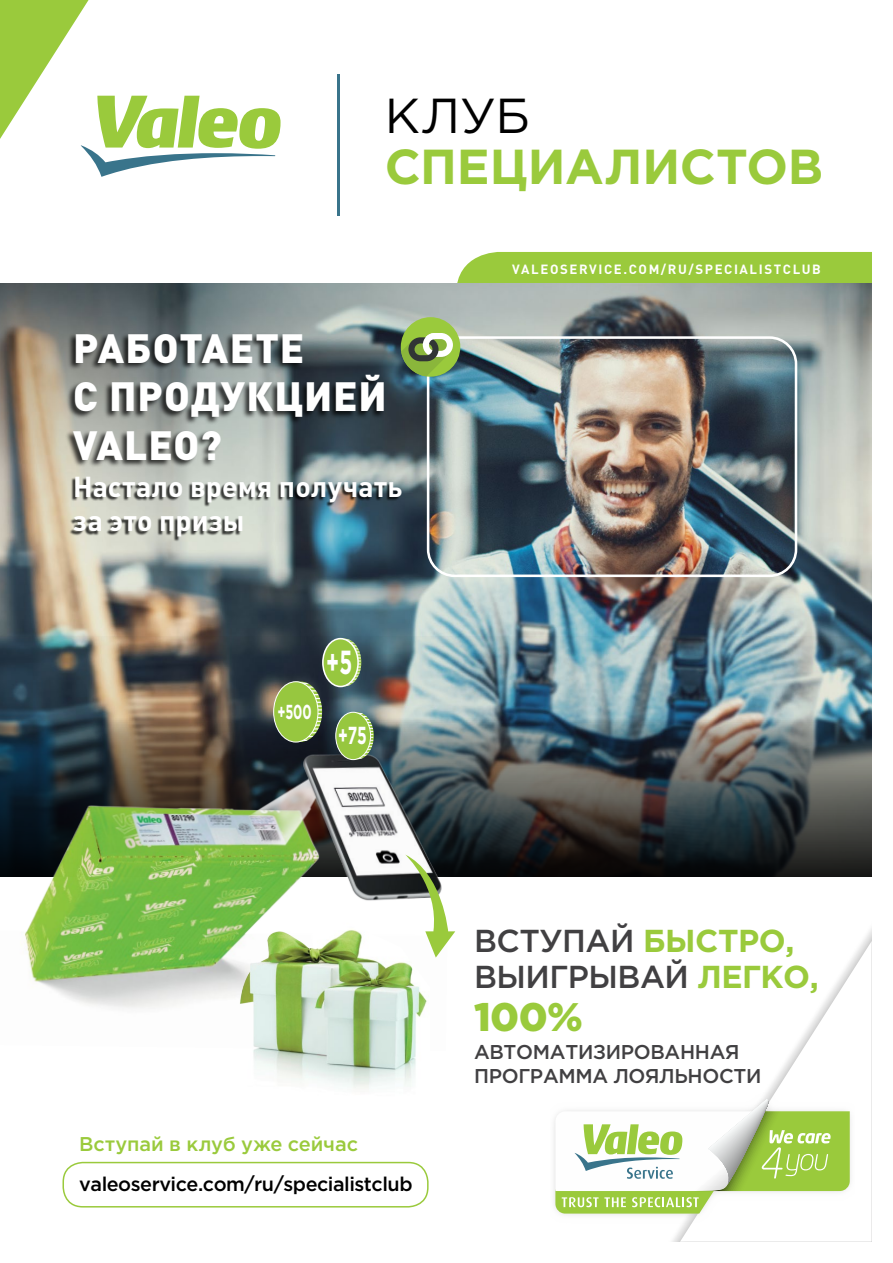
<style>
.page{position:relative;width:893px;height:1263px;background:#fff}
.page>*{position:absolute;margin:0;border:0;box-sizing:border-box;transform-origin:0 0}
.t1{font:700 49.05px "Gotham Pro";letter-spacing:-.005em;color:#9aca3c}
.t2{font:49.05px "Gotham Pro";color:#000}
.t3{font:900 40.35px/48.4px "DIN Pro";letter-spacing:.02em;color:#fff}
.t4{font:900 39.75px "Gotham Pro";color:#9aca3c}
.t5{font:700 33.3px "Gotham Pro";color:#fff;scale:.61 1}
.t6{font:500 31.65px/36.3px "Gotham Pro";letter-spacing:-.015em;color:#414042}
.t7{font:700 28.5px/34.2px "DIN Pro";letter-spacing:.01em;color:#fff}
.t8{font:700 24.6px "Gotham Pro";color:#fff;scale:.63 1}
.t9{font:700 20.25px "Gotham Pro";color:#fff;scale:.63 1}
.t10{font:500 19.95px/24px "Gotham Pro";letter-spacing:-.015em;color:#414042}
.t11{font:500 19.95px "Gotham Pro";letter-spacing:-.005em;color:#9aca3c}
.t12{font:500 19.8px "Gotham Pro";letter-spacing:-.025em;color:#000}
.t13{font:700 13.2px "DIN Pro";letter-spacing:.12em;color:#fff}
.s1{font-weight:700;color:#9aca3c}
</style>
<div class="page">
<div style="left:456px;top:252px;width:416px;height:32px;background:#9aca3c"></div>
<img style="left:0;top:284px;width:872px;height:352px">
<svg style="left:680px;top:941px;width:192px;height:301px"></svg>
<img style="left:554px;top:1089px;width:300px;height:138px">
<svg style="left:555px;top:1099px;width:295px;height:114px"></svg>
<hr style="left:338px;top:74px;width:2px;height:142px;background:#39748b">
<svg style="left:0;top:0;width:281px;height:177px"></svg>
<img style="left:63px;top:326px;width:327px;height:202px">
<img style="left:67px;top:473px;width:342px;height:100px">
<div style="left:63px;top:1162px;width:366px;height:45px;border:2px solid #9aca3c;border-radius:20px"></div>
<img style="left:452px;top:636px;width:420px;height:240px">
<img style="left:0;top:573px;width:452px;height:435px">
<svg style="left:405px;top:854px;width:50px;height:103px"></svg>
<svg style="left:344px;top:638px;width:17px;height:48px"></svg>
<div style="left:323px;top:639px;width:35px;height:47px;background:#97c73f;border-radius:50%"></div>
<div style="left:322px;top:638px;width:37px;height:49px;border:2px solid #fff;border-radius:50%"></div>
<svg style="left:300px;top:681px;width:22px;height:61px"></svg>
<div style="left:274px;top:682px;width:44px;height:60px;background:#97c73f;border-radius:50%"></div>
<div style="left:273px;top:681px;width:45px;height:61px;border:1px solid #fff;border-radius:50%"></div>
<svg style="left:357px;top:712px;width:17px;height:47px"></svg>
<div style="left:336px;top:712px;width:35px;height:48px;background:#97c73f;border-radius:50%"></div>
<div style="left:335px;top:712px;width:36px;height:48px;border:1px solid #fff;border-radius:50%"></div>
<img style="left:222px;top:923px;width:208px;height:166px">
<img style="left:428px;top:338px;width:368px;height:238px">
<div style="left:427px;top:336px;width:370px;height:241px;border:3px solid #fff;border-radius:26px"></div>
<div style="left:401px;top:317px;width:59px;height:60px;background:#9aca3c;border-radius:50%"></div>
<svg style="left:401px;top:333px;width:52px;height:43px"></svg>
<h1 class="t2" style="left:385px;top:88px;width:147px">КЛУБ</h1>
<h1 class="t1" style="left:385px;top:139px;width:440px">СПЕЦИАЛИСТОВ</h1>
<h2 class="t3" style="left:73px;top:322px;width:315px">РАБОТАЕТЕ<br>С ПРОДУКЦИЕЙ<br>VALEO?</h2>
<h3 class="t7" style="left:73px;top:468px;width:331px">Настало время получать за это призы</h3>
<p class="t9" style="left:277px;top:700px;width:56px">+500</p>
<h3 class="t5" style="left:326px;top:643px;width:44px">+5</h3>
<p class="t8" style="left:338px;top:721px;width:47px">+75</p>
<p class="t13" style="left:512px;top:260px;width:310px">VALEOSERVICE.COM/RU/SPECIALISTCLUB</p>
<p class="t11" style="left:79px;top:1132px;width:280px">Вступай в клуб уже сейчас</p>
<p class="t12" style="left:79px;top:1173px;width:335px">valeoservice.com/ru/specialistclub</p>
<h3 class="t6" style="left:474px;top:921px;width:346px">ВСТУПАЙ <span class="s1">БЫСТРО,<br></span>ВЫИГРЫВАЙ <span class="s1">ЛЕГКО,</span></h3>
<h3 class="t4" style="left:474px;top:994px;width:110px">100%</h3>
<p class="t10" style="left:474px;top:1040px;width:289px">АВТОМАТИЗИРОВАННАЯ<br>ПРОГРАММА ЛОЯЛЬНОСТИ</p>
</div>
